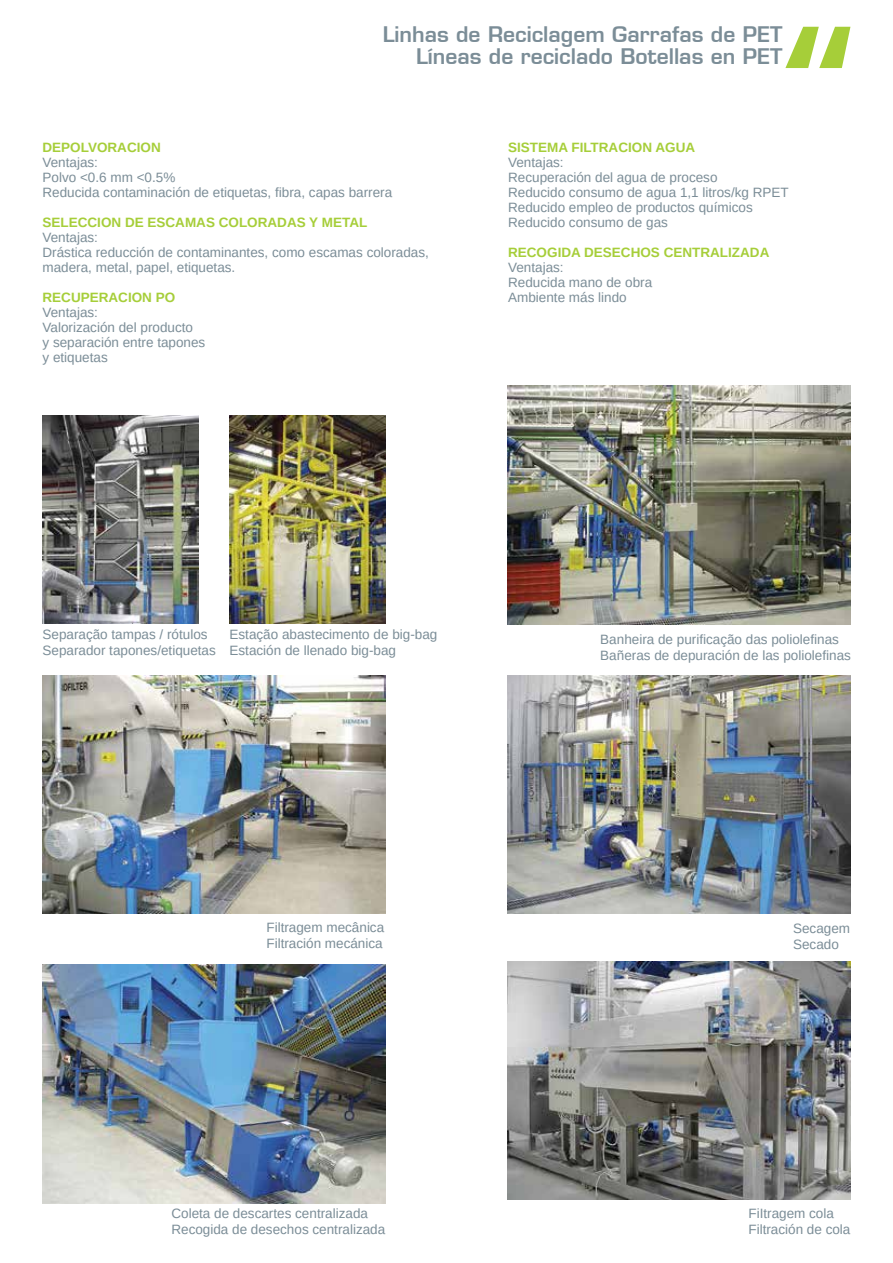
<style>
.page{position:relative;width:893px;height:1263px;background:#fff}
.page>*{position:absolute;margin:0;border:0;box-sizing:border-box;transform-origin:0 0}
.t1{font:600 21px/21px "Eurostile";color:#7b8d97;text-align:right}
.t2{font:13.5px/15px "Liberation Sans";color:#7b8d97}
.t3{font:700 13.5px "Liberation Sans";color:#a6ce39}
</style>
<div class="page">
<img style="left:508px;top:386px;width:342px;height:239px">
<img style="left:508px;top:961px;width:342px;height:239px">
<img style="left:43px;top:675px;width:342px;height:239px">
<img style="left:508px;top:675px;width:342px;height:239px">
<img style="left:43px;top:964px;width:342px;height:239px">
<img style="left:229px;top:415px;width:156px;height:208px">
<img style="left:43px;top:415px;width:155px;height:208px">
<svg style="left:785px;top:27px;width:65px;height:41px"></svg>
<h1 class="t1" style="left:383px;top:24px;width:401px">Linhas de Reciclagem Garrafas de PET<br>Líneas de reciclado Botellas en PET</h1>
<p class="t3" style="left:43px;top:138px;width:94px">DE POLVORACION</p>
<p class="t2" style="left:43px;top:155px;width:351px">Ventajas:<br>Polvo &lt;0.6 mm &lt;0.5%<br>Reducida contaminación de etiquetas, fibra, capas barrera</p>
<p class="t3" style="left:43px;top:213px;width:10px">SELECCION</p>
<p class="t3" style="left:125px;top:213px;width:33px">DE ESC</p>
<p class="t3" style="left:175px;top:213px;width:55px">AMAS COLOR</p>
<p class="t3" style="left:268px;top:213px;width:100px">ADAS Y METAL</p>
<p class="t2" style="left:43px;top:230px;width:388px">Ventajas:<br>Drástica reducción de contaminantes, como escamas coloradas, madera, metal, papel, etiquetas.</p>
<p class="t3" style="left:43px;top:288px;width:11px">REC</p>
<p class="t3" style="left:71px;top:288px;width:57px">UPERACION</p>
<p class="t3" style="left:156px;top:288px;width:20px">PO</p>
<p class="t2" style="left:43px;top:305px;width:164px">Ventajas:<br>Valorización del producto<br>y separación entre tapones y etiquetas</p>
<p class="t3" style="left:508px;top:138px;width:120px">SISTEMA FILTRACION</p>
<p class="t3" style="left:655px;top:138px;width:41px">AGUA</p>
<p class="t2" style="left:508px;top:155px;width:282px">Ventajas:<br>Recuperación del agua de proceso<br>Reducido consumo de agua 1,1 litros/kg RPET<br>Reducido empleo de productos químicos<br>Reducido consumo de gas</p>
<p class="t3" style="left:508px;top:243px;width:10px">RECOGID</p>
<p class="t3" style="left:571px;top:243px;width:24px">A DESEC</p>
<p class="t3" style="left:631px;top:243px;width:44px">HOS CEN</p>
<p class="t3" style="left:692px;top:243px;width:79px">TRALIZADA</p>
<p class="t2" style="left:508px;top:260px;width:146px">Ventajas:<br>Reducida mano de obra<br>Ambiente más lindo</p>
<p class="t2" style="left:43px;top:626px;width:175px;line-height:16.2px">Separação tampas / rótulos<br>Separador tapones/etiquetas</p>
<p class="t2" style="left:229px;top:626px;width:209px;line-height:16.2px">Estação abastecimento de big-bag<br>Estación de llenado big-bag</p>
<p class="t2" style="left:600px;top:631px;width:252px;line-height:16.2px">Banheira de purificação das poliolefinas<br>Bañeras de depuración de las poliolefinas</p>
<p class="t2" style="left:266px;top:919px;width:119px;line-height:16.2px">Filtragem mecânica<br>Filtración mecánica</p>
<p class="t2" style="left:793px;top:920px;width:59px;line-height:16.2px">Secagem<br>Secado</p>
<p class="t2" style="left:171px;top:1205px;width:215px;line-height:16.2px">Coleta de descartes centralizada<br>Recogida de desechos centralizada</p>
<p class="t2" style="left:748px;top:1205px;width:104px;line-height:16.2px">FiItragem cola<br>Filtración de cola</p>
</div>
